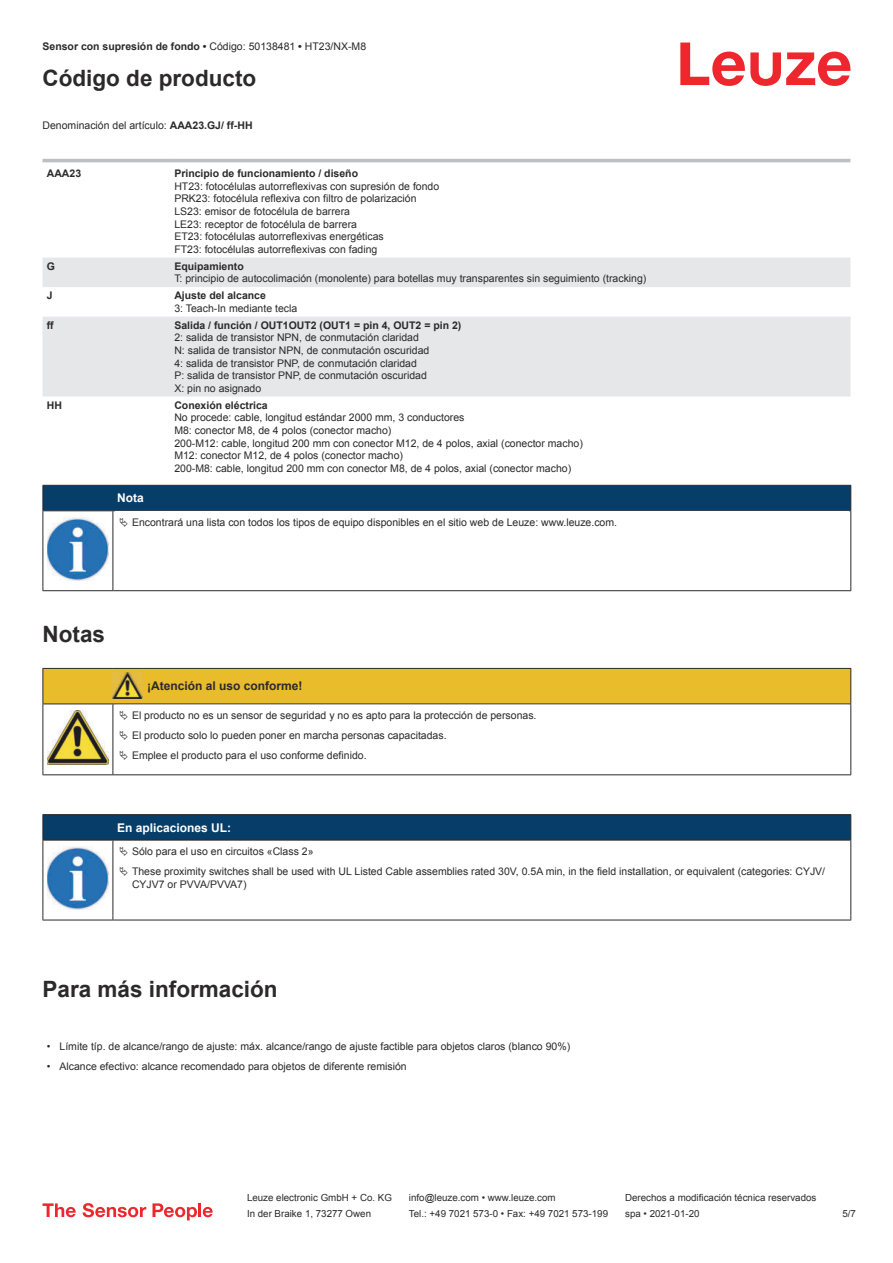
<style>
.page{position:relative;width:893px;height:1263px;background:#fff}
.page>*{position:absolute;margin:0;border:0;box-sizing:border-box;transform-origin:0 0}
.t1{font:700 22.5px "Arial";color:#2b292a}
.t2{font:700 12px "Arial";color:#2b292a}
.t3{font:700 12px "Arial";color:#fff}
.t4{font:10.5px/12.6px "Arial";color:#2b292a}
.t5{font:700 10.5px "Arial";color:#2b292a}
.t6{font:9.75px "Arial";color:#2b292a}
.s1{font-weight:400}
.s2{font-weight:700}
</style>
<div class="page">
<svg style="left:680px;top:43px;width:170px;height:43px"></svg>
<svg style="left:43px;top:158px;width:807px;height:239px"></svg>
<svg style="left:43px;top:258px;width:807px;height:138px;fill:#e6e7e9"></svg>
<hr style="left:43px;top:159px;width:127px;height:3px;background:#bdbfc1">
<hr style="left:170px;top:159px;width:680px;height:3px;background:#bdbfc1">
<svg style="left:43px;top:1203px;width:33px;height:14px"></svg>
<svg style="left:83px;top:1203px;width:63px;height:14px"></svg>
<svg style="left:153px;top:1203px;width:44px;height:17px"></svg>
<hr style="left:198px;top:1203px;width:3px;height:14px;background:#ed272d">
<svg style="left:203px;top:1207px;width:10px;height:10px"></svg>
<div style="left:43px;top:485px;width:808px;height:26px;background:#063d69"></div>
<hr style="left:113px;top:510px;width:738px;height:1px;background:#2b292a">
<hr style="left:43px;top:511px;width:1px;height:75px;background:#2b292a">
<hr style="left:113px;top:511px;width:1px;height:75px;background:#2b292a">
<hr style="left:850px;top:511px;width:1px;height:75px;background:#2b292a">
<hr style="left:43px;top:590px;width:70px;height:1px;background:#2b292a">
<hr style="left:113px;top:590px;width:738px;height:1px;background:#2b292a">
<img style="left:47px;top:517px;width:61px;height:63px">
<hr style="left:43px;top:774px;width:70px;height:1px;background:#2b292a">
<hr style="left:113px;top:774px;width:30px;height:1px;background:#2b292a">
<hr style="left:143px;top:774px;width:708px;height:1px;background:#2b292a">
<svg style="left:44px;top:894px;width:806px;height:26px"></svg>
<hr style="left:43px;top:814px;width:70px;height:1px;background:#2b292a">
<hr style="left:113px;top:814px;width:738px;height:1px;background:#2b292a">
<hr style="left:43px;top:840px;width:1px;height:75px;background:#2b292a">
<hr style="left:113px;top:840px;width:1px;height:75px;background:#2b292a">
<hr style="left:850px;top:840px;width:1px;height:75px;background:#2b292a">
<hr style="left:43px;top:920px;width:70px;height:1px;background:#2b292a">
<hr style="left:113px;top:920px;width:738px;height:1px;background:#2b292a">
<img style="left:47px;top:894px;width:61px;height:15px">
<svg style="left:43px;top:668px;width:808px;height:106px"></svg>
<svg style="left:43px;top:815px;width:808px;height:79px"></svg>
<p class="t5" style="left:43px;top:43px;width:325px">Sensor con supresión de fondo • <span class="s1">Código: 50138481</span> • <span class="s1">HT23/NX-M8</span></p>
<h1 class="t1" style="left:43px;top:70px;width:215px">Código de producto</h1>
<p class="t4" style="left:43px;top:120px;width:212px">Denominación del artículo: <span class="s2">AAA23.GJ/ ff-HH</span></p>
<p class="t5" style="left:47px;top:170px;width:36px">AAA23</p>
<p class="t5" style="left:174px;top:170px;width:185px">Principio de funcionamiento / diseño</p>
<p class="t4" style="left:174px;top:181px;width:266px">HT23: fotocélulas autorreflexivas con supresión de fondo PRK23: fotocélula reflexiva con filtro de polarización LS23: emisor de fotocélula de barrera<br>LE23: receptor de fotocélula de barrera<br>ET23: fotocélulas autorreflexivas energéticas<br>FT23: fotocélulas autorreflexivas con fading</p>
<p class="t5" style="left:47px;top:262px;width:10px">G</p>
<p class="t5" style="left:174px;top:262px;width:71px">Equipamiento</p>
<p class="t4" style="left:174px;top:273px;width:474px">T: principio de autocolimación (monolente) para botellas muy transparentes sin seguimiento (tracking)</p>
<p class="t5" style="left:47px;top:292px;width:7px">J</p>
<p class="t5" style="left:174px;top:292px;width:93px">Ajuste del alcance</p>
<p class="t4" style="left:174px;top:303px;width:124px">3: Teach-In mediante tecla</p>
<p class="t5" style="left:47px;top:321px;width:8px">ff</p>
<p class="t5" style="left:174px;top:321px;width:289px">Salida / función / OUT1OUT2 (OUT1 = pin 4, OUT2 = pin 2)</p>
<p class="t4" style="left:174px;top:332px;width:257px">2: salida de transistor NPN, de conmutación claridad N: salida de transistor NPN, de conmutación oscuridad 4: salida de transistor PNP, de conmutación claridad P: salida de transistor PNP, de conmutación oscuridad X: pin no asignado</p>
<p class="t5" style="left:47px;top:401px;width:17px">HH</p>
<p class="t5" style="left:174px;top:401px;width:95px">Conexión eléctrica</p>
<p class="t4" style="left:174px;top:412px;width:410px">No procede: cable, longitud estándar 2000 mm, 3 conductores<br>M8: conector M8, de 4 polos (conector macho)<br>200-M12: cable, longitud 200 mm con conector M12, de 4 polos, axial (conector macho)<br>M12: conector M12, de 4 polos (conector macho)<br>200-M8: cable, longitud 200 mm con conector M8, de 4 polos, axial (conector macho)</p>
<p class="t3" style="left:117px;top:493px;width:28px">Nota</p>
<p class="t4" style="left:132px;top:516px;width:487px">Encontrará una lista con todos los tipos de equipo disponibles en el sitio web de Leuze: www.leuze.com.</p>
<h1 class="t1" style="left:43px;top:626px;width:64px">Notas</h1>
<p class="t2" style="left:147px;top:682px;width:157px">¡Atención al uso conforme!</p>
<p class="t4" style="left:132px;top:706px;width:406px;line-height:20.2px">El producto no es un sensor de seguridad y no es apto para la protección de personas.<br>El producto solo lo pueden poner en marcha personas capacitadas.<br>Emplee el producto para el uso conforme definido.</p>
<p class="t3" style="left:117px;top:823px;width:116px">En aplicaciones UL:</p>
<p class="t4" style="left:132px;top:842px;width:695px;line-height:20.2px">Sólo para el uso en circuitos «Class 2»<br>These proximity switches shall be used with UL Listed Cable assemblies rated 30V, 0.5A min, in the field installation, or equivalent (categories: CYJV/</p>
<p class="t4" style="left:132px;top:879px;width:116px">CYJV7 or PVVA/PVVA7)</p>
<h1 class="t1" style="left:43px;top:980px;width:237px">Para más información</h1>
<p class="t4" style="left:47px;top:1040px;width:525px">• Límite típ. de alcance/rango de ajuste: máx. alcance/rango de ajuste factible para objetos claros (blanco 90%)</p>
<p class="t4" style="left:47px;top:1061px;width:362px">• Alcance efectivo: alcance recomendado para objetos de diferente remisión</p>
<p class="t6" style="left:247px;top:1194px;width:146px">Leuze electronic GmbH + Co. KG</p>
<p class="t6" style="left:409px;top:1194px;width:148px">info@leuze.com • www.leuze.com</p>
<p class="t6" style="left:625px;top:1194px;width:193px">Derechos a modificación técnica reservados</p>
<p class="t6" style="left:247px;top:1210px;width:126px">In der Braike 1, 73277 Owen</p>
<p class="t6" style="left:409px;top:1210px;width:201px">Tel.: +49 7021 573-0 • Fax: +49 7021 573-199</p>
<p class="t6" style="left:625px;top:1210px;width:76px">spa • 2021-01-20</p>
<p class="t6" style="left:842px;top:1210px;width:15px">5 /7</p>
</div>
